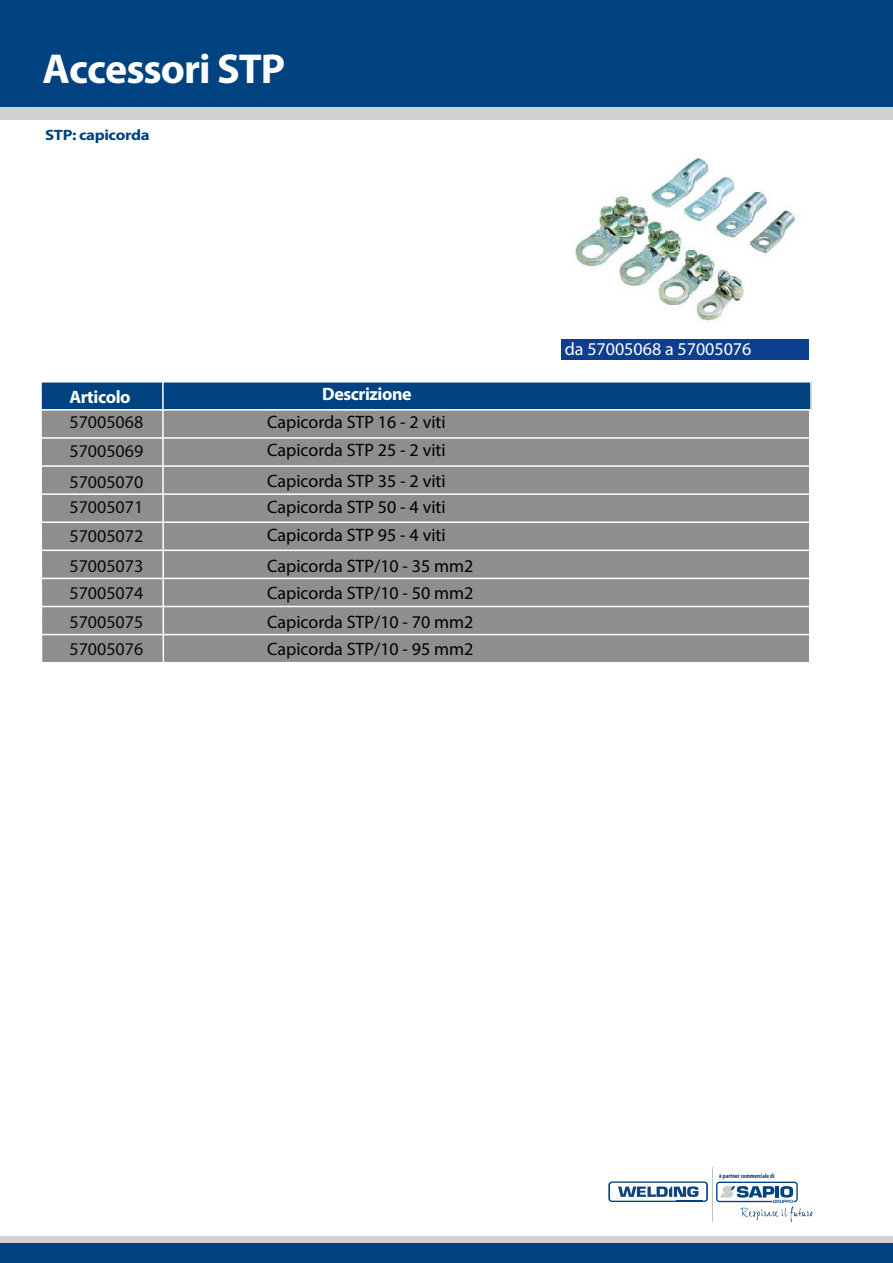
<style>
.page{position:relative;width:893px;height:1263px;background:#fff}
.page>*{position:absolute;margin:0;border:0;box-sizing:border-box;transform-origin:0 0}
.t1{font:700 42px "Myriad Pro";letter-spacing:-.025em;color:#fff}
.t2{font:18px/28.3px "Myriad Pro";color:#000}
.t3{font:18px/27.6px "Myriad Pro";color:#0a0a0a}
.t4{font:700 18px "Myriad Pro";letter-spacing:-.025em;color:#fff}
.t5{font:18px "Myriad Pro";color:#fff}
.t6{font:700 15px "Myriad Pro";letter-spacing:-.025em;color:#004380;scale:1.12 1}
.t7{font:700 condensed 6.45px "Myriad Pro";color:#004380}
</style>
<div class="page">
<div style="left:0;top:0;width:893px;height:108px;background:#004380"></div>
<div style="left:0;top:108px;width:893px;height:12px;background:#d1d1d1"></div>
<div style="left:0;top:1237px;width:893px;height:26px;background:#d1d1d1"></div>
<div style="left:0;top:1243px;width:893px;height:20px;background:#004380"></div>
<div style="left:561px;top:339px;width:247px;height:20px;background:#0e3f8e"></div>
<svg style="left:41px;top:381px;width:771px;height:281px;background:#82888e"></svg>
<hr style="left:41px;top:634px;width:770px;height:1px;background:#fff">
<hr style="left:41px;top:606px;width:770px;height:1px;background:#fff">
<hr style="left:41px;top:578px;width:770px;height:1px;background:#fff">
<hr style="left:41px;top:550px;width:770px;height:1px;background:#fff">
<hr style="left:41px;top:521px;width:770px;height:2px;background:#fff">
<hr style="left:41px;top:493px;width:770px;height:2px;background:#fff">
<hr style="left:41px;top:465px;width:770px;height:2px;background:#fff">
<hr style="left:41px;top:437px;width:770px;height:2px;background:#fff">
<hr style="left:41px;top:409px;width:770px;height:2px;background:#fff">
<svg style="left:161px;top:381px;width:5px;height:281px"></svg>
<img style="left:574px;top:154px;width:223px;height:167px">
<svg style="left:716px;top:1181px;width:96px;height:41px"></svg>
<hr style="left:712px;top:1167px;width:1px;height:54px;background:#c3c3c3">
<svg style="left:608px;top:1181px;width:100px;height:21px"></svg>
<h1 class="t1" style="left:43px;top:41px;width:244px">Accessori STP</h1>
<p class="t6" style="left:45px;top:125px;width:95px">STP: capicorda</p>
<p class="t4" style="left:69px;top:385px;width:63px">Articolo</p>
<p class="t4" style="left:322px;top:382px;width:91px">Descrizione</p>
<p class="t3" style="left:69px;top:408px;width:75px">57005068</p>
<p class="t2" style="left:267px;top:407px;width:180px">Capicorda STP 16 - 2 viti<br>Capicorda STP 25 - 2 viti</p>
<p class="t2" style="left:267px;top:468px;width:180px;line-height:25.5px">Capicorda STP 35 - 2 viti<br>Capicorda STP 50 - 4 viti</p>
<p class="t2" style="left:267px;top:519px;width:208px;line-height:30.9px">Capicorda STP 95 - 4 viti<br>Capicorda STP/10 - 35 mm2</p>
<p class="t2" style="left:267px;top:578px;width:208px;line-height:29.2px">Capicorda STP/10 - 50 mm2<br>Capicorda STP/10 - 70 mm2</p>
<p class="t2" style="left:267px;top:635px;width:208px">Capicorda STP/10 - 95 mm2</p>
<p class="t3" style="left:69px;top:435px;width:75px;line-height:30.9px">57005069<br>57005070</p>
<p class="t3" style="left:69px;top:493px;width:75px;line-height:28.3px">57005071<br>57005072</p>
<p class="t3" style="left:69px;top:552px;width:75px;text-align:justify">57005073<br>57005074<br>57005075<br>57005076</p>
<p class="t5" style="left:565px;top:338px;width:188px">da 57005068 a 57005076</p>
<p class="t7" style="left:719px;top:1172px;width:57px">è partner commerciale di</p>
</div>
